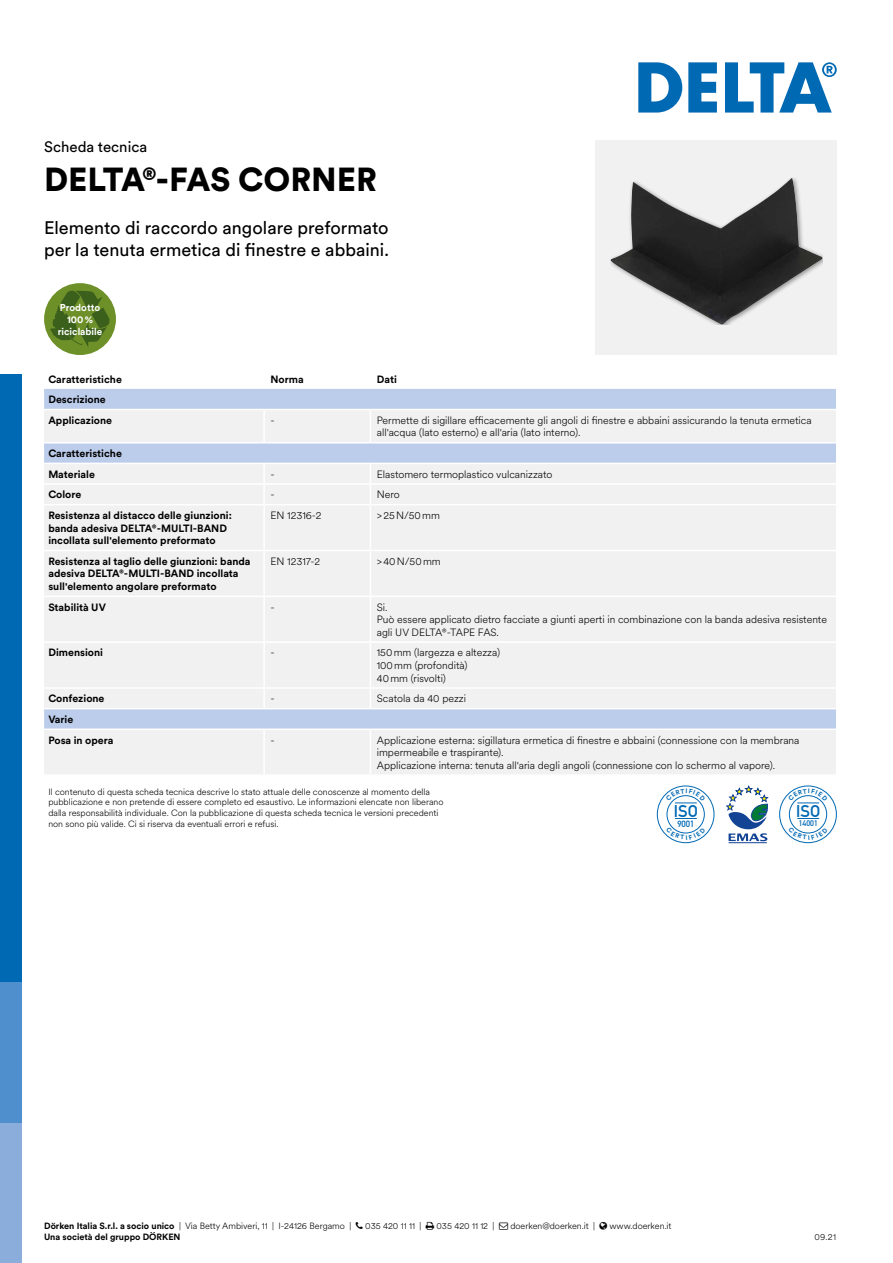
<style>
.page{position:relative;width:893px;height:1263px;background:#fff}
.page>*{position:absolute;margin:0;border:0;box-sizing:border-box;transform-origin:0 0}
.t1{font:900 33px "Circular XX";color:#000}
.t2{font:18px/21.6px "Circular XX";color:#000}
.t3{font:700 16.65px "DIN Alternate";color:#0069b4}
.t4{font:15px "Circular XX";color:#000}
.t5{font:300 10.5px/12.6px "Circular XX";color:#000}
.t6{font:700 10.5px/12.6px "Circular XX";color:#000}
.t7{font:700 10.05px/12px "Circular XX";color:#fff;text-align:center}
.t8{font:300 9px/10.8px "Circular XX";color:#000}
.t9{font:700 9px "Circular XX";color:#000}
.t10{font:700 9px "DIN Alternate";color:#0069b4}
.t11{font:700 7.95px "DIN Alternate";color:#0069b4}
.s1{font-weight:700}
</style>
<div class="page">
<div style="left:44px;top:389px;width:792px;height:20px;background:#bccdeb"></div>
<svg style="left:44px;top:411px;width:792px;height:363px;fill:#f1f1f1"></svg>
<hr style="left:263px;top:410px;width:2px;height:32px;background:#fff">
<hr style="left:370px;top:410px;width:1px;height:32px;background:#fff">
<hr style="left:44px;top:442px;width:220px;height:1px;background:#fff">
<hr style="left:264px;top:442px;width:106px;height:1px;background:#fff">
<hr style="left:370px;top:442px;width:466px;height:1px;background:#fff">
<hr style="left:44px;top:463px;width:220px;height:1px;background:#fff">
<hr style="left:264px;top:463px;width:106px;height:1px;background:#fff">
<hr style="left:370px;top:463px;width:466px;height:1px;background:#fff">
<hr style="left:44px;top:483px;width:220px;height:2px;background:#fff">
<hr style="left:264px;top:483px;width:106px;height:2px;background:#fff">
<svg style="left:263px;top:464px;width:2px;height:40px"></svg>
<hr style="left:370px;top:483px;width:466px;height:2px;background:#fff">
<svg style="left:370px;top:464px;width:1px;height:40px"></svg>
<hr style="left:44px;top:504px;width:220px;height:1px;background:#fff">
<hr style="left:264px;top:504px;width:106px;height:1px;background:#fff">
<hr style="left:263px;top:505px;width:2px;height:45px;background:#fff">
<hr style="left:370px;top:504px;width:466px;height:1px;background:#fff">
<hr style="left:370px;top:505px;width:1px;height:45px;background:#fff">
<hr style="left:44px;top:550px;width:220px;height:1px;background:#fff">
<hr style="left:264px;top:550px;width:106px;height:1px;background:#fff">
<hr style="left:263px;top:551px;width:2px;height:45px;background:#fff">
<hr style="left:370px;top:550px;width:466px;height:1px;background:#fff">
<hr style="left:370px;top:551px;width:1px;height:45px;background:#fff">
<hr style="left:44px;top:596px;width:220px;height:1px;background:#fff">
<hr style="left:264px;top:596px;width:106px;height:1px;background:#fff">
<hr style="left:263px;top:597px;width:2px;height:44px;background:#fff">
<hr style="left:370px;top:596px;width:466px;height:1px;background:#fff">
<hr style="left:370px;top:597px;width:1px;height:44px;background:#fff">
<hr style="left:44px;top:641px;width:220px;height:2px;background:#fff">
<hr style="left:264px;top:641px;width:106px;height:2px;background:#fff">
<hr style="left:263px;top:643px;width:2px;height:44px;background:#fff">
<hr style="left:370px;top:641px;width:466px;height:2px;background:#fff">
<hr style="left:370px;top:643px;width:1px;height:44px;background:#fff">
<hr style="left:44px;top:687px;width:220px;height:2px;background:#fff">
<hr style="left:264px;top:687px;width:106px;height:2px;background:#fff">
<svg style="left:263px;top:689px;width:2px;height:19px"></svg>
<hr style="left:370px;top:687px;width:466px;height:2px;background:#fff">
<svg style="left:370px;top:689px;width:1px;height:19px"></svg>
<hr style="left:44px;top:708px;width:220px;height:1px;background:#fff">
<hr style="left:264px;top:708px;width:106px;height:1px;background:#fff">
<hr style="left:370px;top:708px;width:466px;height:1px;background:#fff">
<hr style="left:44px;top:728px;width:220px;height:2px;background:#fff">
<hr style="left:264px;top:728px;width:106px;height:2px;background:#fff">
<hr style="left:263px;top:730px;width:2px;height:44px;background:#fff">
<hr style="left:370px;top:728px;width:466px;height:2px;background:#fff">
<hr style="left:370px;top:730px;width:1px;height:44px;background:#fff">
<svg style="left:726px;top:785px;width:42px;height:56px"></svg>
<hr style="left:729px;top:842px;width:38px;height:1px;background:#134395">
<div style="left:779px;top:785px;width:58px;height:58px;border:1px solid #0069b4;border-radius:50%"></div>
<div style="left:789px;top:795px;width:38px;height:38px;border:1px solid #0069b4;border-radius:50%"></div>
<svg style="left:797px;top:818px;width:22px;height:1px"></svg>
<div style="left:657px;top:785px;width:57px;height:58px;border:1px solid #0069b4;border-radius:50%"></div>
<div style="left:667px;top:795px;width:38px;height:38px;border:1px solid #0069b4;border-radius:50%"></div>
<svg style="left:675px;top:818px;width:22px;height:1px"></svg>
<div style="left:44px;top:283px;width:72px;height:72px;background:#6e9028;border-radius:50%"></div>
<svg style="left:50px;top:290px;width:60px;height:57px"></svg>
<div style="left:595px;top:140px;width:242px;height:215px;background:#f1f1f1"></div>
<img style="left:611px;top:178px;width:211px;height:146px">
<div style="left:0;top:1123px;width:22px;height:140px;background:#8baddc"></div>
<div style="left:0;top:982px;width:22px;height:141px;background:#4f8fcd"></div>
<svg style="left:688px;top:62px;width:29px;height:51px"></svg>
<svg style="left:638px;top:62px;width:44px;height:51px"></svg>
<svg style="left:725px;top:62px;width:112px;height:51px"></svg>
<div style="left:0;top:375px;width:22px;height:607px;background:#0069b4"></div>
<svg style="left:788px;top:827px;width:40px;height:13px"></svg>
<svg style="left:788px;top:788px;width:40px;height:16px"></svg>
<svg style="left:666px;top:827px;width:39px;height:13px"></svg>
<svg style="left:666px;top:788px;width:39px;height:16px"></svg>
<h3 class="t4" style="left:44px;top:136px;width:105px">Scheda tecnica</h3>
<h1 class="t1" style="left:44px;top:157px;width:334px">DELTA®-FAS CORNER</h1>
<h2 class="t2" style="left:44px;top:217px;width:346px">Elemento di raccordo angolare preformato per la tenuta ermetica di finestre e abbaini.</h2>
<p class="t7" style="left:58px;top:301px;width:46px">Prodotto<br>100% riciclabile</p>
<p class="t6" style="left:48px;top:372px;width:75px">Caratteristiche</p>
<p class="t6" style="left:270px;top:372px;width:35px">Norma</p>
<p class="t6" style="left:377px;top:372px;width:22px">Dati</p>
<p class="t6" style="left:48px;top:389px;width:65px;line-height:20.7px">Descrizione<br>Applicazione</p>
<p class="t5" style="left:270px;top:413px;width:6px">-</p>
<p class="t5" style="left:377px;top:413px;width:436px">Permette di sigillare efficacemente gli angoli di finestre e abbaini assicurando la tenuta ermetica all'acqua (lato esterno) e all'aria (lato interno).</p>
<p class="t6" style="left:48px;top:443px;width:75px;line-height:20.7px">Caratteristiche<br>Materiale</p>
<p class="t5" style="left:270px;top:467px;width:6px">-</p>
<p class="t5" style="left:377px;top:467px;width:177px">Elastomero termoplastico vulcanizzato</p>
<p class="t6" style="left:48px;top:488px;width:35px">Colore</p>
<p class="t5" style="left:270px;top:488px;width:6px">-</p>
<p class="t5" style="left:377px;top:488px;width:24px">Nero</p>
<p class="t6" style="left:48px;top:508px;width:185px">Resistenza al distacco delle giunzioni: banda adesiva DELTA®-MULTI-BAND incollata sull'elemento preformato</p>
<p class="t5" style="left:270px;top:508px;width:53px">EN 12316-2</p>
<p class="t5" style="left:377px;top:508px;width:65px">&gt;25N/50mm</p>
<p class="t6" style="left:48px;top:554px;width:204px">Resistenza al taglio delle giunzioni: banda adesiva DELTA®-MULTI-BAND incollata sull'elemento angolare preformato</p>
<p class="t5" style="left:270px;top:554px;width:51px">EN 12317-2</p>
<p class="t5" style="left:377px;top:554px;width:66px">&gt;40N/50mm</p>
<p class="t6" style="left:48px;top:600px;width:59px">Stabilità UV</p>
<p class="t5" style="left:270px;top:600px;width:6px">-</p>
<p class="t5" style="left:377px;top:600px;width:452px">Si.<br>Può essere applicato dietro facciate a giunti aperti in combinazione con la banda adesiva resistente agli UV DELTA®-TAPE FAS.</p>
<p class="t6" style="left:48px;top:646px;width:56px">Dimensioni</p>
<p class="t5" style="left:270px;top:646px;width:6px">-</p>
<p class="t5" style="left:377px;top:646px;width:125px">150mm (largezza e altezza)<br>100mm (profondità)<br>40mm (risvolti)</p>
<p class="t6" style="left:48px;top:692px;width:58px">Confezione</p>
<p class="t5" style="left:270px;top:692px;width:6px">-</p>
<p class="t5" style="left:377px;top:692px;width:91px">Scatola da 40 pezzi</p>
<p class="t6" style="left:48px;top:708px;width:67px;line-height:20.7px">Varie<br>Posa in opera</p>
<p class="t5" style="left:270px;top:733px;width:6px">-</p>
<p class="t5" style="left:377px;top:733px;width:424px">Applicazione esterna: sigillatura ermetica di finestre e abbaini (connessione con la membrana impermeabile e traspirante).<br>Applicazione interna: tenuta all'aria degli angoli (connessione con lo schermo al vapore).</p>
<p class="t8" style="left:48px;top:786px;width:397px">Il contenuto di questa scheda tecnica descrive lo stato attuale delle conoscenze al momento della pubblicazione e non pretende di essere completo ed esaustivo. Le informazioni elencate non liberano dalla responsabilità individuale. Con la pubblicazione di questa scheda tecnica le versioni precedenti non sono più valide. Ci si riserva da eventuali errori e refusi.</p>
<h3 class="t3" style="left:674px;top:798px;width:25px">ISO</h3>
<p class="t10" style="left:677px;top:817px;width:19px">9001</p>
<h3 class="t3" style="left:796px;top:798px;width:25px">ISO</h3>
<p class="t11" style="left:799px;top:817px;width:21px">14001</p>
<p class="t8" style="left:44px;top:1220px;width:309px"><span class="s1">Dörken Italia S.r.l. a socio unico</span> | Via Betty Ambiveri, 11 | I-24126 Bergamo |</p>
<p class="t8" style="left:365px;top:1220px;width:58px">035 420 11 11 |</p>
<p class="t8" style="left:436px;top:1220px;width:59px">035 420 11 12 |</p>
<p class="t8" style="left:510px;top:1220px;width:86px">doerken@doerken.it |</p>
<p class="t8" style="left:609px;top:1220px;width:64px">www.doerken.it</p>
<p class="t9" style="left:44px;top:1230px;width:138px">Una società del gruppo DÖRKEN</p>
<p class="t8" style="left:814px;top:1231px;width:23px">09.21</p>
</div>
